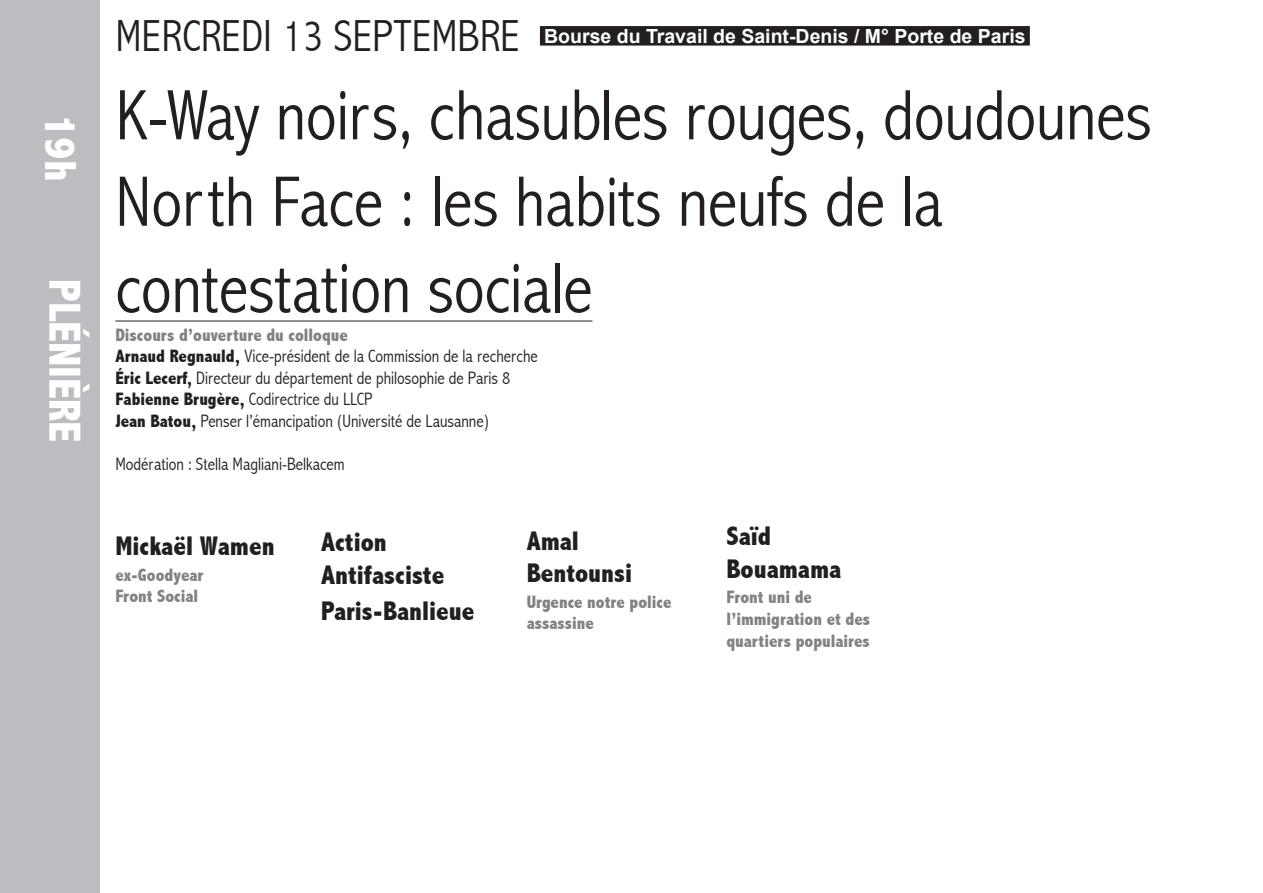
<style>
.page{position:relative;width:1263px;height:893px;background:#fff}
.page>*{position:absolute;margin:0;border:0;box-sizing:border-box;transform-origin:0 0}
.t1{font:300 condensed 72px/86.4px "Abadi";color:#231f20}
.t2{font:300 condensed 45px "Abadi";color:#231f20}
.t3{font:800 condensed 45px "Abadi";color:#fff}
.t4{font:800 condensed 27px/32.4px "Abadi";color:#231f20}
.t5{font:700 19.5px "Arial";color:#fff}
.t6{font:300 condensed 18px/21.6px "Abadi";color:#231f20}
.t7{font:800 condensed 18px/21.6px "Abadi";color:#808285}
.s1{font-weight:800;color:#808285}
.s2{font-weight:800}
</style>
<div class="page">
<div style="left:0;top:0;width:100px;height:893px;background:#bcbdc0"></div>
<hr style="left:115px;top:321px;width:477px;height:1px;background:#231f20">
<div style="left:540px;top:26px;width:490px;height:20px;background:#231f20"></div>
<h2 class="t3" style="left:86px;top:114px;width:69px;rotate:90deg">19h</h2>
<h2 class="t3" style="left:90px;top:279px;width:161px;rotate:90deg">plénière</h2>
<h2 class="t2" style="left:115px;top:10px;width:406px">Mercredi 13 septembre</h2>
<h1 class="t1" style="left:115px;top:72px;width:1038px">K-Way noirs, chasubles rouges, doudounes<br>North Face : les habits neufs de la contestation sociale</h1>
<p class="t6" style="left:115px;top:324px;width:424px"><span class="s1">Discours d’ouverture du colloque<br></span><span class="s2">Arnaud Regnauld,</span> Vice-président de la Commission de la recherche <span class="s2">Éric Lecerf,</span> Directeur du département de philosophie de Paris 8<br><span class="s2">Fabienne Brugère,</span> Codirectrice du LLCP<br><span class="s2">Jean Batou,</span> Penser l’émancipation (Université de Lausanne)</p>
<p class="t6" style="left:115px;top:453px;width:231px">Modération : Stella Magliani-Belkacem</p>
<p class="t5" style="left:544px;top:24px;width:483px">Bourse du Travail de Saint-Denis / M° Porte de Paris</p>
<h3 class="t4" style="left:115px;top:529px;width:161px">Mickaël Wamen</h3>
<p class="t7" style="left:115px;top:564px;width:90px">ex-Goodyear<br>Front Social</p>
<h3 class="t4" style="left:321px;top:526px;width:125px">Action<br>Antifasciste</h3>
<h3 class="t4" style="left:321px;top:595px;width:155px">Paris-Banlieue</h3>
<h3 class="t4" style="left:527px;top:524px;width:107px">Amal<br>Bentounsi</h3>
<p class="t7" style="left:527px;top:591px;width:146px">Urgence notre police assassine</p>
<h3 class="t4" style="left:726px;top:520px;width:116px">Saïd<br>Bouamama</h3>
<p class="t7" style="left:726px;top:587px;width:145px">Front uni de l’immigration et des quartiers populaires</p>
</div>
